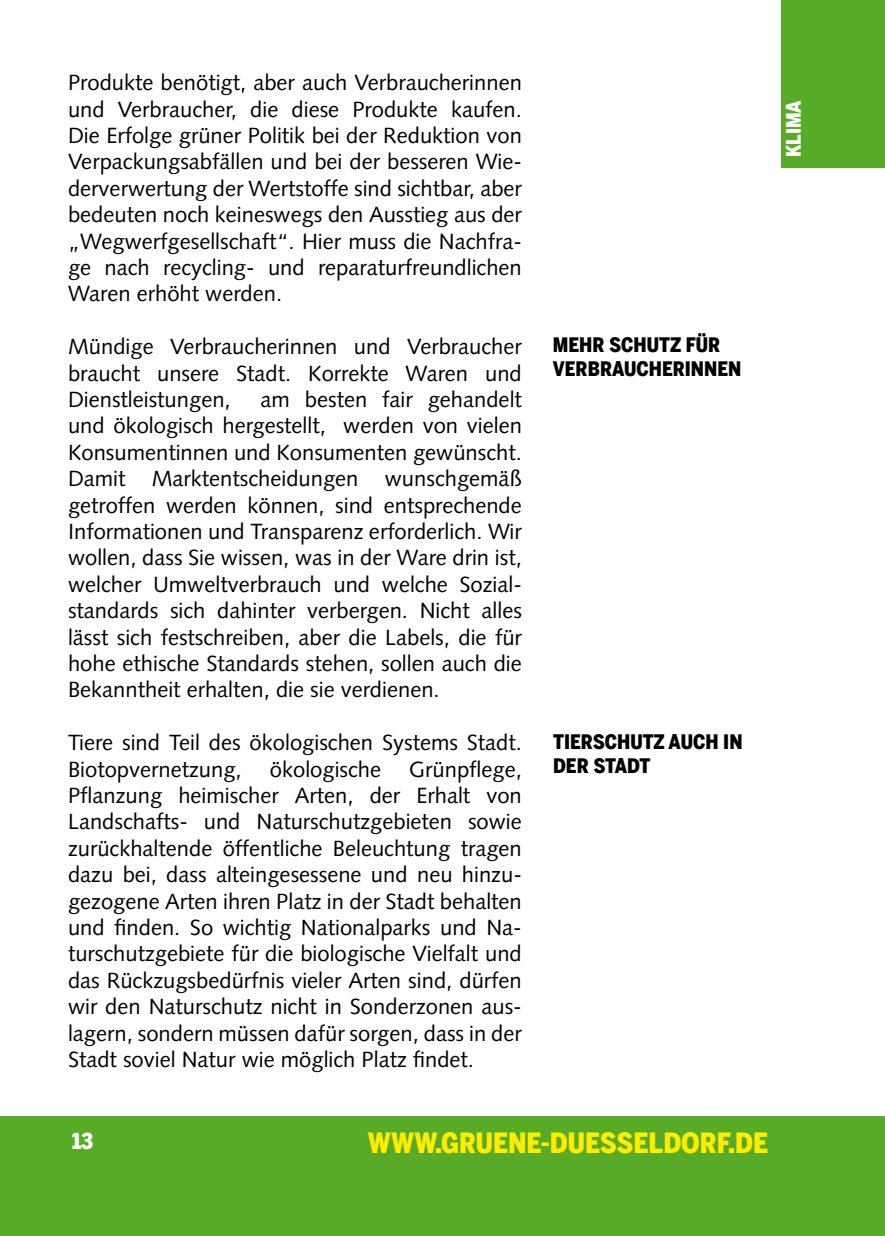
<style>
.page{position:relative;width:885px;height:1236px;background:#fff}
.page>*{position:absolute;margin:0;border:0;box-sizing:border-box;transform-origin:0 0}
.t1{font:900 28px "Benton Sans Cond";color:#ffed00}
.t2{font:22px/26.4px "Syntax";color:#000;text-align:justify}
.t3{font:900 22px "Benton Sans Cond";color:#fff}
.t4{font:900 20px/24px "Benton Sans Cond";color:#000}
.t5{font:900 20px "Benton Sans Cond";color:#fff}
</style>
<div class="page">
<div style="left:0;top:1117px;width:884px;height:119px;background:#58ab27"></div>
<div style="left:781px;top:0;width:103px;height:167px;background:#58ab27"></div>
<p class="t2" style="left:68px;top:69px;width:455px">Produkte benötigt, aber auch Verbraucherinnen und Verbraucher, die diese Produkte kaufen.<br>Die Erfolge grüner Politik bei der Reduktion von Verpackungsabfällen und bei der besseren Wie&shy;derverwertung der Wertstoffe sind sichtbar, aber bedeuten noch keineswegs den Ausstieg aus der „Wegwerfgesellschaft“. Hier muss die N achfra&shy;ge nach recycling- und reparaturfreundlichen Waren erhöht werden.</p>
<p class="t2" style="left:68px;top:333px;width:455px">Mündige Verbraucherinnen und Verbraucher braucht unsere Stadt. Korrekte Waren und Dienstleistungen,</p>
<p class="t2" style="left:68px;top:386px;width:455px;text-indent:192px">am besten fair gehandelt und ökologisch hergestellt, werden von vielen Konsumentinnen und Konsumenten gewünscht.<br>Damit Marktentscheidungen wunschgemäß getroffen werden können, sind entsprechende I nformationen und Transparenz erforderlich. Wir wollen, dass Sie wissen, was in der Ware drin ist, welcher U mweltverbrauch und welche Sozial&shy;standards sich dahinter verbergen. N icht alles lässt sich festschreiben, aber die Labels, die für hohe ethische Standards stehen, sollen auch die Bekanntheit erhalten, die sie verdienen.</p>
<p class="t2" style="left:68px;top:729px;width:455px">Tiere sind Teil des ökologischen Systems Stadt.<br>Biotopvernetzung,</p>
<p class="t2" style="left:68px;top:756px;width:455px;text-indent:341px">Grünpflege, Pflanzung heimischer Arten, der Erhalt von Landschafts- und N aturschutzgebieten sowie zurückhaltende öffentliche Beleuchtung tragen dazu bei, dass alteingesessene und neu hinzu&shy;gezogene Arten ihren Platz in der Stadt behalten und finden. So wichtig Nationalparks und Na&shy;turschutzgebiete für die biologische Vielfalt und das Rückzugsbedürfnis vieler Arten sind, dürfen wir den Naturschutz nicht in Sonderzonen aus&shy;lagern, sondern müssen dafür sorgen, dass in der Stadt soviel N atur wie möglich Platz findet.</p>
<p class="t2" style="left:270px;top:756px;width:113px">ökologische</p>
<p class="t4" style="left:553px;top:333px;width:190px">MEHR SCHUTZ FÜR<br>VERBRAUCHERINNEN</p>
<p class="t4" style="left:553px;top:730px;width:191px">TIERSCHUTZ AUCH IN<br>DER STADT</p>
<p class="t5" style="left:781px;top:157px;width:59px;rotate:-90deg">KLIMA</p>
<p class="t3" style="left:72px;top:1128px;width:23px">13</p>
<p class="t1" style="left:368px;top:1126px;width:401px">WWW.GRUENE-DUESSELDORF.DE</p>
</div>
